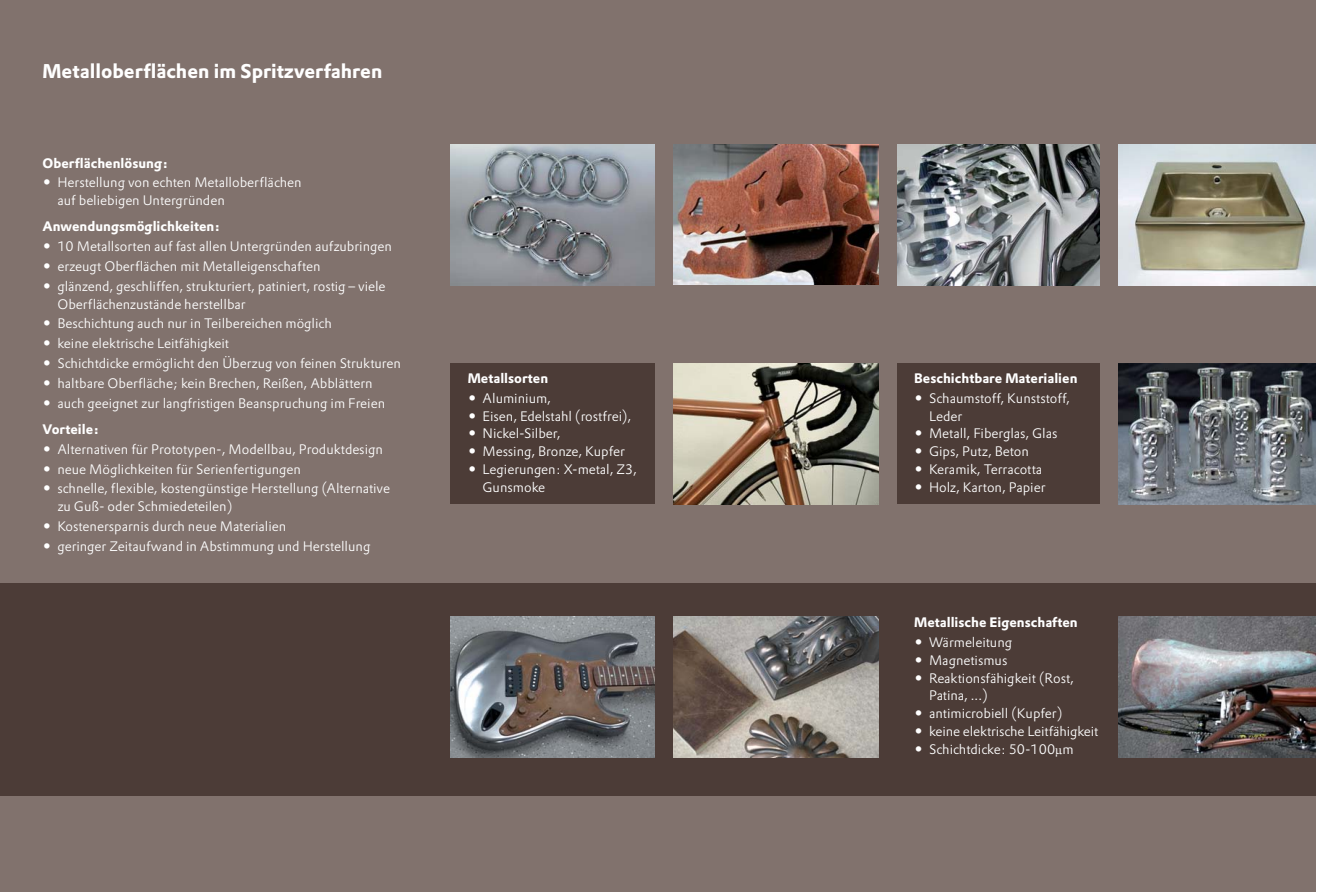
<style>
.page{position:relative;width:1317px;height:893px;background:#fff}
.page>*{position:absolute;margin:0;border:0;box-sizing:border-box;transform-origin:0 0}
.t1{font:19.5px "DTL Prokyon T Bold";color:#fff}
.t2{font:13.5px/17.7px "DTL Prokyon T Light";color:#fff}
.t3{font:13.5px "DTL Prokyon T Bold";color:#fff}
.s1{font-family:"European Pi Three"}
</style>
<div class="page">
<div style="left:0;top:0;width:1316px;height:891px;background:#81726d"></div>
<div style="left:0;top:583px;width:1316px;height:212px;background:#4c3c37"></div>
<img style="left:451px;top:617px;width:204px;height:140px">
<img style="left:897px;top:145px;width:203px;height:140px">
<img style="left:451px;top:145px;width:204px;height:140px">
<img style="left:674px;top:617px;width:204px;height:140px">
<img style="left:1118px;top:145px;width:198px;height:140px">
<img style="left:1118px;top:617px;width:198px;height:140px">
<div style="left:451px;top:364px;width:204px;height:140px;background:#4c3c37"></div>
<img style="left:674px;top:145px;width:204px;height:140px">
<img style="left:674px;top:364px;width:204px;height:140px">
<div style="left:897px;top:364px;width:203px;height:140px;background:#4c3c37"></div>
<img style="left:1118px;top:364px;width:198px;height:140px">
<h1 class="t1" style="left:43px;top:64px;width:341px">Metalloberflächen im Spritzverfahren</h1>
<p class="t3" style="left:43px;top:157px;width:127px">Oberflächenlösung:</p>
<p class="t2" style="left:57px;top:175px;width:246px;text-indent:-15px"><span class="s1">-</span> Herstellung von echten Metalloberflächen auf beliebigen Untergründen</p>
<p class="t3" style="left:43px;top:221px;width:179px">Anwendungsmöglichkeiten:</p>
<p class="t2" style="left:43px;top:239px;width:351px"><span class="s1">-</span> 10 Metallsorten auf fast allen Untergründen aufzubringen</p>
<p class="t2" style="left:43px;top:259px;width:280px"><span class="s1">-</span> erzeugt Oberflächen mit Metalleigenschaften</p>
<p class="t2" style="left:57px;top:278px;width:330px;text-indent:-15px"><span class="s1">-</span> glänzend, geschliffen, strukturiert, patiniert, rostig – viele<br>Oberflächenzustände herstellbar</p>
<p class="t2" style="left:43px;top:316px;width:291px"><span class="s1">-</span> Beschichtung auch nur in Teilbereichen möglich</p>
<p class="t2" style="left:43px;top:336px;width:188px"><span class="s1">-</span> keine elektrische Leitfähigkeit</p>
<p class="t2" style="left:43px;top:356px;width:360px"><span class="s1">-</span> Schichtdicke ermöglicht den Überzug von feinen Strukturen</p>
<p class="t2" style="left:43px;top:375px;width:332px"><span class="s1">-</span> haltbare Oberfläche; kein Brechen, Reißen, Abblättern</p>
<p class="t2" style="left:43px;top:395px;width:344px"><span class="s1">-</span> auch geeignet zur langfristigen Beanspruchung im Freien</p>
<p class="t3" style="left:43px;top:424px;width:58px">Vorteile:</p>
<p class="t2" style="left:43px;top:441px;width:342px"><span class="s1">-</span> Alternativen für Prototypen-, Modellbau, Produktdesign</p>
<p class="t2" style="left:43px;top:461px;width:260px"><span class="s1">-</span> neue Möglichkeiten für Serienfertigungen</p>
<p class="t2" style="left:57px;top:481px;width:334px;text-indent:-15px"><span class="s1">-</span> schnelle, flexible, kostengünstige Herstellung (Alternative zu Guß- oder Schmiedeteilen)</p>
<p class="t2" style="left:43px;top:519px;width:245px"><span class="s1">-</span> Kostenersparnis durch neue Materialien</p>
<p class="t2" style="left:43px;top:538px;width:329px"><span class="s1">-</span> geringer Zeitaufwand in Abstimmung und Herstellung</p>
<p class="t3" style="left:468px;top:373px;width:82px">Metallsorten</p>
<p class="t2" style="left:468px;top:391px;width:85px"><span class="s1">-</span> Aluminium,</p>
<p class="t2" style="left:468px;top:408px;width:165px"><span class="s1">-</span> Eisen, Edelstahl (rostfrei),</p>
<p class="t2" style="left:468px;top:426px;width:95px"><span class="s1">-</span> Nickel-Silber,</p>
<p class="t2" style="left:468px;top:444px;width:159px"><span class="s1">-</span> Messing, Bronze, Kupfer</p>
<p class="t2" style="left:483px;top:461px;width:156px;text-indent:-15px"><span class="s1">-</span> Legierungen: X-metal, Z3,<br>Gunsmoke</p>
<p class="t3" style="left:914px;top:373px;width:165px">Beschichtbare Materialien</p>
<p class="t2" style="left:929px;top:391px;width:143px;text-indent:-15px"><span class="s1">-</span> Schaumstoff, Kunststoff,<br>Leder</p>
<p class="t2" style="left:914px;top:426px;width:145px"><span class="s1">-</span> Metall, Fiberglas, Glas</p>
<p class="t2" style="left:914px;top:444px;width:116px"><span class="s1">-</span> Gips, Putz, Beton</p>
<p class="t2" style="left:914px;top:461px;width:130px"><span class="s1">-</span> Keramik, Terracotta</p>
<p class="t2" style="left:914px;top:479px;width:133px"><span class="s1">-</span> Holz, Karton, Papier</p>
<p class="t3" style="left:914px;top:617px;width:165px">Metallische Eigenschaften</p>
<p class="t2" style="left:914px;top:635px;width:100px"><span class="s1">-</span> Wärmeleitung</p>
<p class="t2" style="left:914px;top:652px;width:95px"><span class="s1">-</span> Magnetismus</p>
<p class="t2" style="left:929px;top:670px;width:146px;text-indent:-15px"><span class="s1">-</span> Reaktionsfähigkeit (Rost,<br>Patina, ...)</p>
<p class="t2" style="left:914px;top:705px;width:150px"><span class="s1">-</span> antimicrobiell (Kupfer)</p>
<p class="t2" style="left:914px;top:723px;width:186px"><span class="s1">-</span> keine elektrische Leitfähigkeit</p>
<p class="t2" style="left:914px;top:741px;width:161px"><span class="s1">-</span> Schichtdicke: 50-100µm</p>
</div>
